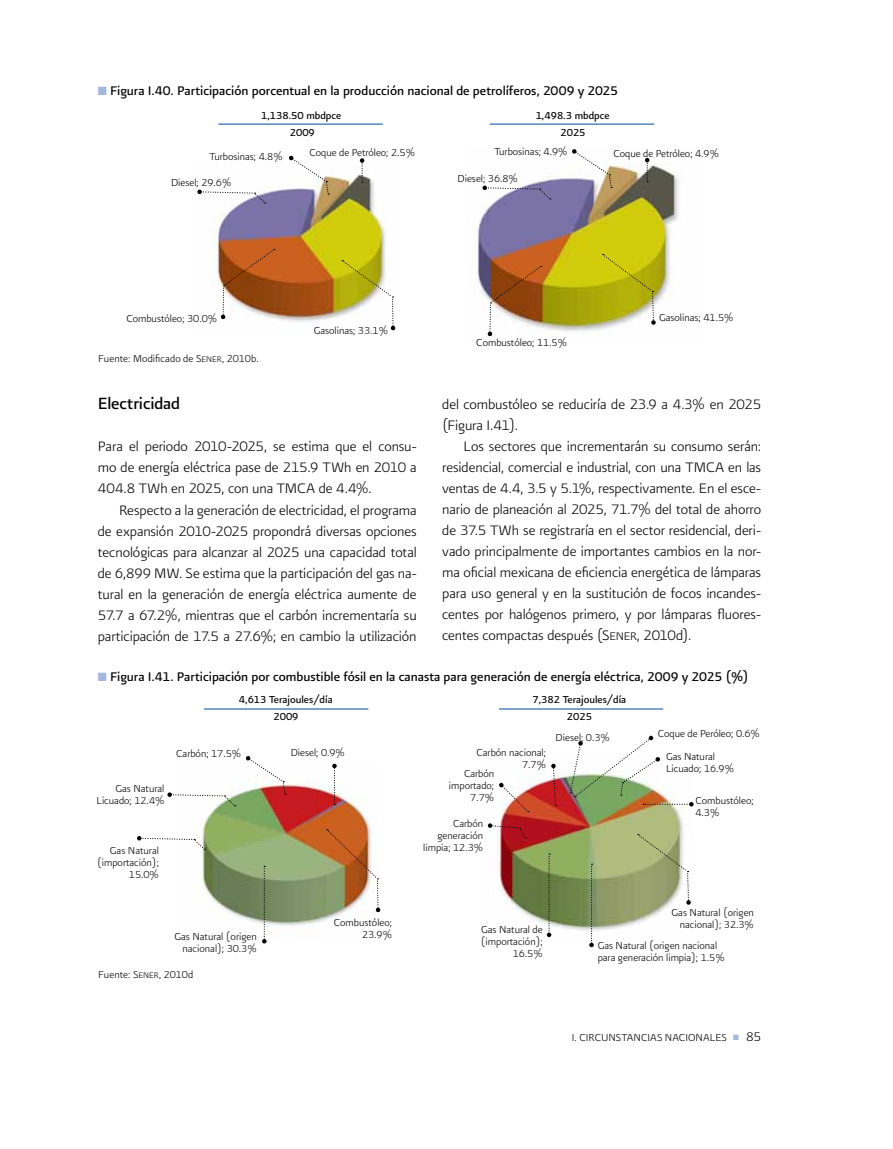
<style>
.page{position:relative;width:893px;height:1149px;background:#fff}
.page>*{position:absolute;margin:0;border:0;box-sizing:border-box;transform-origin:0 0}
.t1{font:19.5px "Presidencia Base";letter-spacing:-.005em;color:#000}
.t2{font:16.5px/21px "Presidencia Fina";letter-spacing:-.01em;color:#000;text-align:justify}
.t3{font:15px "Presidencia Base";color:#000}
.t4{font:12px/12px "Presidencia Fina";color:#000;text-align:right}
.t5{font:12px "Presidencia Base";color:#000}
.s1{color:#a3b8db}
.s2{font-family:"Presidencia Fina SC800"}
.s3{font-family:"Presidencia Fina SC800";font-size:9.6px}
.s4{font-family:"Presidencia Fina SC800";font-size:13.2px}
.s5{font-size:15px}
</style>
<div class="page">
<img style="left:487px;top:771px;width:206px;height:167px">
<img style="left:477px;top:157px;width:202px;height:180px">
<img style="left:212px;top:160px;width:182px;height:171px">
<svg style="left:289px;top:155px;width:40px;height:39px"></svg>
<svg style="left:572px;top:149px;width:40px;height:39px"></svg>
<svg style="left:342px;top:260px;width:54px;height:70px"></svg>
<svg style="left:603px;top:254px;width:53px;height:71px;background:#c0bd2f"></svg>
<svg style="left:197px;top:189px;width:69px;height:14px"></svg>
<svg style="left:482px;top:185px;width:69px;height:14px"></svg>
<svg style="left:360px;top:158px;width:4px;height:25px"></svg>
<svg style="left:645px;top:158px;width:4px;height:24px"></svg>
<img style="left:194px;top:780px;width:177px;height:146px">
<svg style="left:245px;top:756px;width:41px;height:38px"></svg>
<svg style="left:327px;top:828px;width:54px;height:84px"></svg>
<svg style="left:638px;top:833px;width:53px;height:71px"></svg>
<svg style="left:137px;top:835px;width:68px;height:14px"></svg>
<svg style="left:167px;top:792px;width:69px;height:14px"></svg>
<svg style="left:488px;top:823px;width:38px;height:15px"></svg>
<svg style="left:332px;top:763px;width:5px;height:41px"></svg>
<svg style="left:262px;top:865px;width:5px;height:78px"></svg>
<svg style="left:570px;top:735px;width:124px;height:71px"></svg>
<svg style="left:551px;top:763px;width:5px;height:42px"></svg>
<svg style="left:499px;top:782px;width:30px;height:29px"></svg>
<svg style="left:547px;top:853px;width:4px;height:83px"></svg>
<svg style="left:589px;top:863px;width:5px;height:83px"></svg>
<svg style="left:487px;top:266px;width:55px;height:70px"></svg>
<svg style="left:221px;top:249px;width:54px;height:70px"></svg>
<hr style="left:218px;top:123px;width:165px;height:2px;background:#5386be">
<hr style="left:490px;top:123px;width:164px;height:2px;background:#5386be">
<hr style="left:204px;top:708px;width:164px;height:1px;background:#5386be">
<hr style="left:499px;top:708px;width:164px;height:1px;background:#5386be">
<p class="t3" style="left:98px;top:82px;width:522px"><span class="s1">■</span> Figura I.40. Participación porcentual en la producción nacional de petrolíferos, 2009 y 2025</p>
<p class="t5" style="left:261px;top:108px;width:82px">1,138.50 mbdpce</p>
<p class="t5" style="left:536px;top:108px;width:75px">1,498.3 mbdpce</p>
<p class="t5" style="left:290px;top:125px;width:27px">2009</p>
<p class="t5" style="left:560px;top:125px;width:27px">2025</p>
<p class="t4" style="left:210px;top:150px;width:75px">Turbosinas; 4.8%</p>
<p class="t4" style="left:309px;top:146px;width:107px">Coque de Petróleo; 2.5%</p>
<p class="t4" style="left:494px;top:145px;width:75px">Turbosinas; 4.9%</p>
<p class="t4" style="left:613px;top:148px;width:107px">Coque de Petróleo; 4.9%</p>
<p class="t4" style="left:171px;top:177px;width:62px">Diesel; 29.6%</p>
<p class="t4" style="left:458px;top:172px;width:62px">Diesel; 36.8%</p>
<p class="t4" style="left:126px;top:312px;width:92px">Combustóleo; 30.0%</p>
<p class="t4" style="left:659px;top:311px;width:76px">Gasolinas; 41.5%</p>
<p class="t4" style="left:98px;top:352px;width:162px">Fuente: Modificado de <span class="s2">S</span><span class="s3">ener</span>, 2010b.</p>
<p class="t4" style="left:314px;top:324px;width:76px">Gasolinas; 33.1%</p>
<p class="t1" style="left:98px;top:392px;width:84px">Electricidad</p>
<p class="t2" style="left:98px;top:436px;width:320px">Para el periodo 2010-2025, se estima que el consu&shy;mo de energía eléctrica pase de 215.9 TWh en 2010 a 404.8 TWh en 2025, con una TMCA de 4.4%.</p>
<p class="t2" style="left:98px;top:499px;width:320px;text-indent:21px">Respecto a la generación de electricidad, el programa de expansión 2010-2025 propondrá diversas opciones tecnológicas para alcanzar al 2025 una capacidad total de 6,899 MW. Se estima que la participación del gas na&shy;tural en la generación de energía eléctrica aumente de 57.7 a 67.2%, mientras que el carbón incrementaría su participación de 17.5 a 27.6%; en cambio la utilización</p>
<p class="t4" style="left:476px;top:336px;width:92px">Combustóleo; 11.5%</p>
<p class="t2" style="left:442px;top:393px;width:320px">del combustóleo se reduciría de 23.9 a 4.3% en 2025 (Figura I.41).</p>
<p class="t2" style="left:442px;top:435px;width:320px;text-indent:21px">Los sectores que incrementarán su consumo serán: residencial, comercial e industrial, con una TMCA en las ventas de 4.4, 3.5 y 5.1%, respectivamente. En el esce&shy;nario de planeación al 2025, 71.7% del total de ahorro de 37.5 TWh se registraría en el sector residencial, deri&shy;vado principalmente de importantes cambios en la nor&shy;ma oficial mexicana de eficiencia energética de lámparas para uso general y en la sustitución de focos incandes&shy;centes por halógenos primero, y por lámparas fluores&shy;centes compactas después (<span class="s2">S</span><span class="s4">ener</span>, 2010d).</p>
<p class="t3" style="left:98px;top:667px;width:652px"><span class="s1">■</span> Figura I.41. Participación por combustible fósil en la canasta para generación de energía eléctrica, 2009 y 2025 (%)</p>
<p class="t5" style="left:239px;top:692px;width:95px">4,613 Terajoules/día</p>
<p class="t5" style="left:532px;top:692px;width:95px">7,382 Terajoules/día</p>
<p class="t5" style="left:273px;top:709px;width:27px">2009</p>
<p class="t5" style="left:567px;top:709px;width:27px">2025</p>
<p class="t4" style="left:96px;top:781px;width:70px">Gas Natural<br>Licuado; 12.4%</p>
<p class="t4" style="left:97px;top:844px;width:63px">Gas Natural (importación);<br>15.0%</p>
<p class="t4" style="left:556px;top:730px;width:56px">Diesel; 0.3%</p>
<p class="t4" style="left:658px;top:726px;width:104px">Coque de Peróleo; 0.6%</p>
<p class="t4" style="left:291px;top:745px;width:56px">Diesel; 0.9%</p>
<p class="t4" style="left:176px;top:746px;width:66px">Carbón; 17.5%</p>
<p class="t4" style="left:666px;top:750px;width:70px;text-align:left">Gas Natural<br>Licuado; 16.9%</p>
<p class="t4" style="left:476px;top:746px;width:71px">Carbón nacional;<br>7.7%</p>
<p class="t4" style="left:449px;top:767px;width:47px">Carbón importado;<br>7.7%</p>
<p class="t4" style="left:423px;top:817px;width:61px">Carbón generación limpia; 12.3%</p>
<p class="t4" style="left:695px;top:794px;width:60px;text-align:left">Combustóleo;<br>4.3%</p>
<p class="t4" style="left:174px;top:929px;width:84px">Gas Natural (origen nacional); 30.3%</p>
<p class="t4" style="left:334px;top:915px;width:60px">Combustóleo;<br>23.9%</p>
<p class="t4" style="left:672px;top:906px;width:84px">Gas Natural (origen nacional); 32.3%</p>
<p class="t4" style="left:481px;top:923px;width:63px">Gas Natural de (importación);<br>16.5%</p>
<p class="t4" style="left:598px;top:938px;width:129px;text-align:left">Gas Natural (origen nacional para generación limpia); 1.5%</p>
<p class="t4" style="left:98px;top:968px;width:97px">Fuente: <span class="s2">S</span><span class="s3">ener</span>, 2010d</p>
<p class="t4" style="left:572px;top:1031px;width:191px">I. Ci rcunstancias nacionales <span class="s1">■</span> <span class="s5">85</span></p>
</div>
